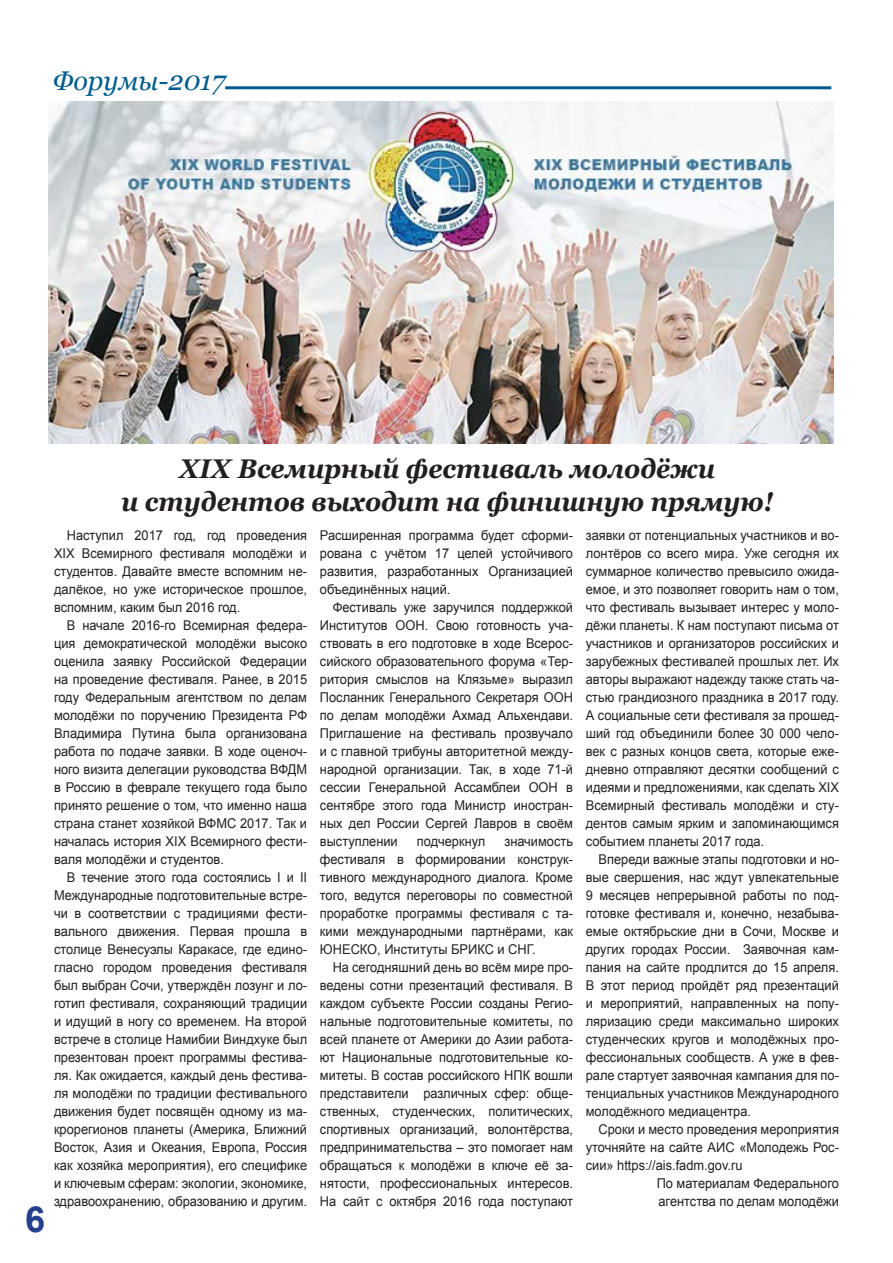
<style>
.page{position:relative;width:893px;height:1263px;background:#fff}
.page>*{position:absolute;margin:0;border:0;box-sizing:border-box;transform-origin:0 0}
.t1{font:700 36px "Arial";color:#253f8e}
.t2{font:italic 700 27px "Georgia";color:#231f20;scale:.94 1}
.t3{font:italic 27px "Georgia";color:#005c8f}
.t4{font:13.5px/18px "Arial";color:#231f20;text-align:justify;scale:.95 1}
</style>
<div class="page">
<hr style="left:225px;top:86px;width:606px;height:3px;background:#005c8f">
<img style="left:48px;top:102px;width:785px;height:342px">
<p class="t3" style="left:53px;top:64px;width:174px">Форумы-2017</p>
<h1 class="t1" style="left:25px;top:1196px;width:22px">6</h1>
<p class="t2" style="left:179px;top:451px;width:572px">XIX Всемирный фестиваль молодёжи</p>
<p class="t2" style="left:121px;top:484px;width:695px">и студентов выходит на финишную прямую!</p>
<p class="t4" style="left:54px;top:526px;width:268px;text-indent:13px">Наступил 2017 год, год проведения XIX Всемирного фестиваля молодёжи и студентов. Давайте вместе вспомним не&shy;далёкое, но уже историческое прошлое, вспомним, каким был 2016 год.</p>
<p class="t4" style="left:54px;top:616px;width:268px;text-indent:13px">В начале 2016-го Всемирная федера&shy;ция демократической молодёжи высоко оценила заявку Российской Федерации на проведение фестиваля. Ранее, в 2015 году Федеральным агентством по делам молодёжи по поручению Президента РФ Владимира Путина была организована работа по подаче заявки. В ходе оценоч&shy;ного визита делегации руководства ВФДМ в Россию в феврале текущего года было принято решение о том, что именно наша страна станет хозяйкой ВФМС 2017. Так и началась история XIX Всемирного фести&shy;валя молодёжи и студентов.</p>
<p class="t4" style="left:54px;top:868px;width:268px;text-indent:13px">В течение этого года состоялись I и II Международные подготовительные встре&shy;чи в соответствии с традициями фести&shy;вального движения. Первая прошла в столице Венесуэлы Каракасе, где едино&shy;гласно городом проведения фестиваля был выбран Сочи, утверждён лозунг и ло&shy;готип фестиваля, сохраняющий традиции и идущий в ногу со временем. На второй встрече в столице Намибии Виндхуке был презентован проект программы фестива&shy;ля. Как ожидается, каждый день фестива&shy;ля молодёжи по традиции фестивального движения будет посвящён одному из ма&shy;крорегионов планеты (Америка, Ближний Восток, Азия и Океания, Европа, Россия как хозяйка мероприятия), его специфике и ключевым сферам: экологии, экономике, здравоохранению, образованию и другим.</p>
<p class="t4" style="left:320px;top:526px;width:268px">Расширенная программа будет сформи&shy;рована с учётом 17 целей устойчивого развития, разработанных Организацией объединённых наций.</p>
<p class="t4" style="left:320px;top:598px;width:268px;text-indent:13px">Фестиваль уже заручился поддержкой Институтов ООН. Свою готовность уча&shy;ствовать в его подготовке в ходе Всерос&shy;сийского образовательного форума «Тер&shy;ритория смыслов на Клязьме» выразил Посланник Генерального Секретаря ООН по делам молодёжи Ахмад Альхендави.<br>Приглашение на фестиваль прозвучало и с главной трибуны авторитетной между&shy;народной организации. Так, в ходе 71-й сессии Генеральной Ассамблеи ООН в сентябре этого года Министр иностран&shy;ных дел России Сергей Лавров в своём выступлении</p>
<p class="t4" style="left:586px;top:526px;width:268px">заявки от потенциальных участников и во&shy;лонтёров со всего мира. Уже сегодня их суммарное количество превысило ожида&shy;емое, и это позволяет говорить нам о том, что фестиваль вызывает интерес у моло&shy;дёжи планеты. К нам поступают письма от участников и организаторов российских и зарубежных фестивалей прошлых лет. Их авторы выражают надежду также стать ча&shy;стью грандиозного праздника в 2017 году.<br>А социальные сети фестиваля за прошед&shy;ший год объединили более 30 000 чело&shy;век с разных концов света, которые еже&shy;дневно отправляют десятки сообщений с идеями и предложениями, как сделать XIX Всемирный фестиваль молодёжи и сту&shy;дентов самым ярким и запоминающимся событием планеты 2017 года.</p>
<p class="t4" style="left:586px;top:850px;width:268px;text-indent:13px">Впереди важные этапы подготовки и но&shy;вые свершения, нас ждут увлекательные 9 месяцев непрерывной работы по под&shy;готовке фестиваля и, конечно, незабыва&shy;емые октябрьские дни в Сочи, Москве и других городах России. Заявочная кам&shy;пания на сайте продлится до 15 апреля.<br>В этот период пройдёт ряд презентаций и мероприятий, направленных на попу&shy;ляризацию среди максимально широких студенческих кругов и молодёжных про&shy;фессиональных сообществ. А уже в фев&shy;рале стартует заявочная кампания для по&shy;тенциальных участников Международного молодёжного медиацентра.</p>
<p class="t4" style="left:586px;top:1120px;width:268px;text-indent:13px">Сроки и место проведения мероприятия уточняйте на сайте АИС «Молодежь Рос&shy;сии» https://ais.fadm.gov.ru</p>
<p class="t4" style="left:657px;top:1174px;width:193px">По материалам Федерального</p>
<p class="t4" style="left:658px;top:1192px;width:191px">агентства по делам молодёжи</p>
<p class="t4" style="left:320px;top:832px;width:268px;text-indent:185px">значимость фестиваля в формировании конструк&shy;тивного международного диалога. Кроме того, ведутся переговоры по совместной проработке программы фестиваля с та&shy;кими международными партнёрами, как ЮНЕСКО, Институты БРИКС и СНГ.</p>
<p class="t4" style="left:320px;top:958px;width:268px;text-indent:13px">На сегодняшний день во всём мире про&shy;ведены сотни презентаций фестиваля. В каждом субъекте России созданы Регио&shy;нальные подготовительные комитеты, по всей планете от Америки до Азии работа&shy;ют Национальные подготовительные ко&shy;митеты. В состав российского НПК вошли представители различных сфер: обще&shy;ственных, студенческих, политических, спортивных организаций, волонтёрства, предпринимательства – это помогает нам обращаться к молодёжи в ключе её за&shy;нятости, профессиональных интересов.<br>На сайт с октября 2016 года поступают</p>
<p class="t4" style="left:417px;top:832px;width:74px">подчеркнул</p>
</div>
